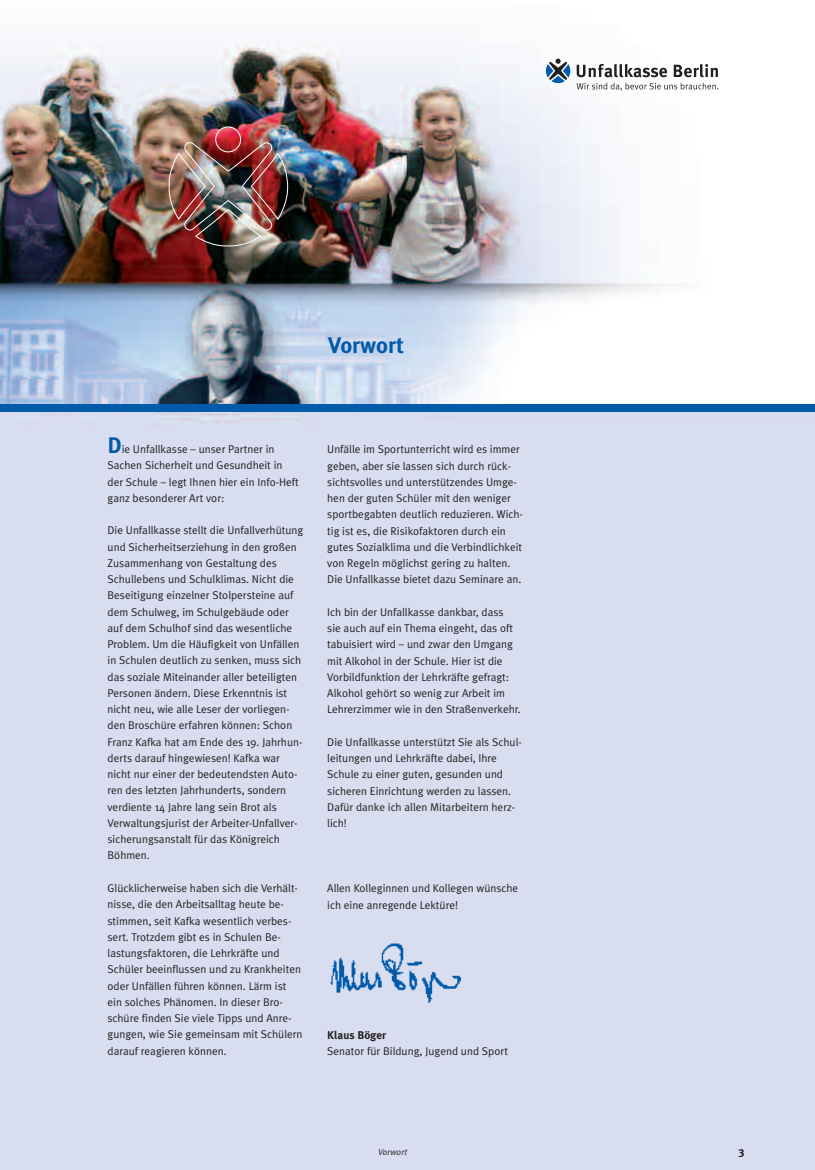
<style>
.page{position:relative;width:815px;height:1170px;background:#fff}
.page>*{position:absolute;margin:0;border:0;box-sizing:border-box;transform-origin:0 0}
.t1{font:700 22.5px "Meta Plus";color:#015aaa}
.t2{font:11.25px/16.2px "Meta Plus Normal";color:#231f20}
.t3{font:700 11.25px "Meta Plus";color:#231f20}
.t4{font:italic 8.75px "Meta Plus Normal";color:#231f20}
.s1{font-family:"Meta Plus";font-weight:700;font-size:22.5px;color:#015aaa}
</style>
<div class="page">
<img style="left:0;top:44px;width:815px;height:1125px">
<div style="left:0;top:404px;width:815px;height:7px;background:#015aaa"></div>
<svg style="left:546px;top:59px;width:24px;height:24px"></svg>
<svg style="left:577px;top:64px;width:90px;height:13px"></svg>
<svg style="left:674px;top:64px;width:44px;height:13px"></svg>
<svg style="left:577px;top:83px;width:141px;height:8px"></svg>
<img style="left:329px;top:941px;width:132px;height:60px">
<div style="left:215px;top:127px;width:26px;height:25px;border:1px solid #fff;border-radius:50%"></div>
<img style="left:168px;top:142px;width:120px;height:104px">
<h1 class="t1" style="left:328px;top:332px;width:77px">Vorwort</h1>
<p class="t2" style="left:108px;top:441px;width:193px"><span class="s1">D</span>ie Unfallkasse – unser Partner in Sachen Sicherheit und Gesundheit in der Schule – legt Ihnen hier ein Info-Heft ganz besonderer Art vor:</p>
<p class="t2" style="left:108px;top:522px;width:197px">Die Unfallkasse stellt die Unfallverhütung und Sicherheitserziehung in den großen Zusammenhang von Gestaltung des Schullebens und Schulklimas. Nicht die Beseitigung einzelner Stolpersteine auf dem Schulweg, im Schulgebäude oder auf dem Schulhof sind das wesentliche Problem. Um die Häufigkeit von Unfällen in Schulen deutlich zu senken, muss sich das soziale Miteinander aller beteiligten Personen ändern. Diese Erkenntnis ist nicht neu, wie alle Leser der vorliegen&shy;den Broschüre erfahren können: Schon Franz Kafka hat am Ende des 19. Jahrhun&shy;derts darauf hingewiesen! Kafka war nicht nur einer der bedeutendsten Auto&shy;ren des letzten Jahrhunderts, sondern verdiente 14 Jahre lang sein Brot als Verwaltungsjurist der Arbeiter-Unfallver&shy;sicherungsanstalt für das Königreich Böhmen.</p>
<p class="t2" style="left:108px;top:879px;width:196px">Glücklicherweise haben sich die Verhält&shy;nisse, die den Arbeitsalltag heute be&shy;stimmen, seit Kafka wesentlich verbes&shy;sert. Trotzdem gibt es in Schulen Be&shy;lastungsfaktoren, die Lehrkräfte und Schüler beeinflussen und zu Krankheiten oder Unfällen führen können. Lärm ist ein solches Phänomen. In dieser Bro&shy;schüre finden Sie viele Tipps und Anre&shy;gungen, wie Sie gemeinsam mit Schülern darauf reagieren können.</p>
<p class="t2" style="left:327px;top:441px;width:197px">Unfälle im Sportunterricht wird es immer geben, aber sie lassen sich durch rück&shy;sichtsvolles und unterstützendes Umge&shy;hen der guten Schüler mit den weniger sportbegabten deutlich reduzieren. Wich&shy;tig ist es, die Risikofaktoren durch ein gutes Sozialklima und die Verbindlichkeit von Regeln möglichst gering zu halten.<br>Die Unfallkasse bietet dazu Seminare an.</p>
<p class="t2" style="left:327px;top:603px;width:195px">Ich bin der Unfallkasse dankbar, dass<br>sie auch auf ein Thema eingeht, das oft tabuisiert wird – und zwar den Umgang mit Alkohol in der Schule. Hier ist die Vorbildfunktion der Lehrkräfte gefragt:<br>Alkohol gehört so wenig zur Arbeit im Lehrerzimmer wie in den Straßenverkehr.</p>
<p class="t2" style="left:327px;top:733px;width:196px">Die Unfallkasse unterstützt Sie als Schul&shy;leitungen und Lehrkräfte dabei, Ihre Schule zu einer guten, gesunden und sicheren Einrichtung werden zu lassen.<br>Dafür danke ich allen Mitarbeitern herz&shy;lich!</p>
<p class="t2" style="left:327px;top:880px;width:193px">Allen Kolleginnen und Kollegen wünsche ich eine anregende Lektüre!</p>
<p class="t3" style="left:327px;top:1028px;width:60px">Klaus Böger</p>
<p class="t2" style="left:327px;top:1042px;width:182px">Senator für Bildung, Jugend und Sport</p>
<p class="t4" style="left:378px;top:1146px;width:31px">Vorwort</p>
<p class="t3" style="left:739px;top:1144px;width:7px">3</p>
</div>
